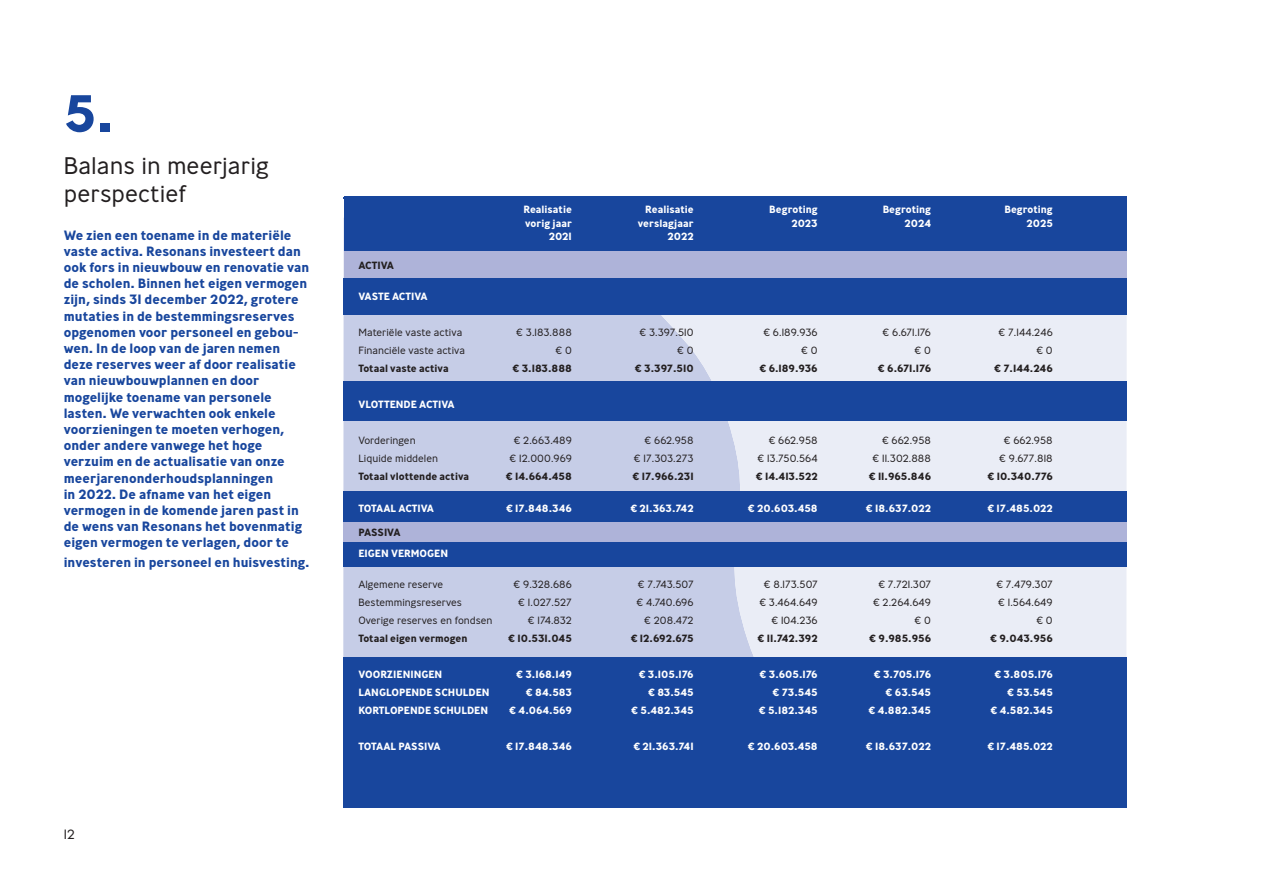
<style>
.page{position:relative;width:1263px;height:893px;background:#fff}
.page>*{position:absolute;margin:0;border:0;box-sizing:border-box;transform-origin:0 0}
.t1{font:700 52.5px "Ministry";color:#18469d}
.t2{font:300 24px/28.8px "Ministry";color:#231f20}
.t3{font:700 13.5px/16.2px "Ministry";color:#18469d}
.t4{font:300 13.5px "Ministry";color:#231f20}
.t5{font:700 10.5px "Ministry";color:#fff}
.t6{font:300 10.5px "Ministry";color:#231f20}
.t7{font:700 10.5px "Ministry";color:#231f20}
</style>
<div class="page">
<div style="left:343px;top:218px;width:269px;height:440px;background:#c6cde7"></div>
<svg style="left:612px;top:277px;width:515px;height:381px;background:#dfe3f1"></svg>
<hr style="left:343px;top:197px;width:784px;height:1px;background:#18469d">
<div style="left:343px;top:382px;width:784px;height:39px;background:#18469d"></div>
<div style="left:343px;top:278px;width:784px;height:37px;background:#18469d"></div>
<div style="left:343px;top:491px;width:784px;height:75px;background:#18469d"></div>
<div style="left:343px;top:658px;width:784px;height:150px;background:#18469d"></div>
<div style="left:344px;top:196px;width:783px;height:81px;background:#18469d"></div>
<div style="left:344px;top:251px;width:783px;height:26px;background:#aeb3d9"></div>
<div style="left:343px;top:522px;width:784px;height:20px;background:#aeb3d9"></div>
<h1 class="t1" style="left:64px;top:93px;width:51px">5.</h1>
<h2 class="t2" style="left:64px;top:153px;width:206px">Balans in meerjarig perspectief</h2>
<p class="t3" style="left:64px;top:228px;width:247px">We zien een toename in de materiële vaste activa. Resonans investeert dan ook fors in nieuwbouw en renovatie van de scholen. Binnen het eigen vermogen zijn, sinds 31 december 2022, grotere mutaties in de bestemmingsreserves opgenomen voor personeel en gebou&shy;wen. In de loop van de jaren nemen deze reserves weer af door realisatie van nieuwbouwplannen en door mogelijke toename van personele lasten. We verwachten ook enkele voorzieningen te moeten verhogen, onder andere vanwege het hoge verzuim en de actualisatie van onze meerjarenonderhoudsplanningen<br>in 2022. De afname van het eigen vermogen in de komende jaren past in de wens van Resonans het bovenmatig eigen vermogen te verlagen, door te</p>
<p class="t3" style="left:64px;top:555px;width:247px">investeren in personeel en huisvesting.</p>
<p class="t4" style="left:64px;top:829px;width:13px">12</p>
<p class="t5" style="left:523px;top:205px;width:50px">Realisatie</p>
<p class="t5" style="left:645px;top:205px;width:50px">Realisatie</p>
<p class="t5" style="left:769px;top:205px;width:50px">Begroting</p>
<p class="t5" style="left:883px;top:205px;width:50px">Begroting</p>
<p class="t5" style="left:1004px;top:205px;width:50px">Begroting</p>
<p class="t5" style="left:525px;top:219px;width:48px">vorig jaar</p>
<p class="t5" style="left:638px;top:219px;width:57px">verslagjaar</p>
<p class="t5" style="left:791px;top:219px;width:28px">2023</p>
<p class="t5" style="left:904px;top:219px;width:28px">2024</p>
<p class="t5" style="left:1026px;top:219px;width:28px">2025</p>
<p class="t5" style="left:549px;top:232px;width:25px">2021</p>
<p class="t5" style="left:667px;top:232px;width:28px">2022</p>
<p class="t7" style="left:358px;top:261px;width:37px">ACTIVA</p>
<p class="t5" style="left:358px;top:292px;width:71px">VASTE ACTIVA</p>
<p class="t6" style="left:358px;top:328px;width:105px">Materiële vaste activa</p>
<p class="t6" style="left:516px;top:328px;width:57px">€ 3.183.888</p>
<p class="t6" style="left:639px;top:328px;width:56px">€ 3.397.510</p>
<p class="t6" style="left:763px;top:328px;width:56px">€ 6.189.936</p>
<p class="t6" style="left:883px;top:328px;width:50px">€ 6.671.176</p>
<p class="t6" style="left:999px;top:328px;width:56px">€ 7.144.246</p>
<p class="t6" style="left:358px;top:346px;width:108px">Financiële vaste activa</p>
<p class="t6" style="left:555px;top:346px;width:18px">€ 0</p>
<p class="t6" style="left:677px;top:346px;width:18px">€ 0</p>
<p class="t6" style="left:801px;top:346px;width:18px">€ 0</p>
<p class="t6" style="left:915px;top:346px;width:18px">€ 0</p>
<p class="t6" style="left:1036px;top:346px;width:18px">€ 0</p>
<p class="t7" style="left:358px;top:364px;width:92px">Totaal vaste activa</p>
<p class="t7" style="left:512px;top:364px;width:61px">€ 3.183.888</p>
<p class="t7" style="left:635px;top:364px;width:60px">€ 3.397.510</p>
<p class="t7" style="left:759px;top:364px;width:60px">€ 6.189.936</p>
<p class="t7" style="left:878px;top:364px;width:55px">€ 6.671.176</p>
<p class="t7" style="left:994px;top:364px;width:60px">€ 7.144.246</p>
<p class="t5" style="left:358px;top:400px;width:98px">VLOTTENDE ACTIVA</p>
<p class="t6" style="left:358px;top:436px;width:59px">Vorderingen</p>
<p class="t6" style="left:514px;top:436px;width:60px">€ 2.663.489</p>
<p class="t6" style="left:645px;top:436px;width:51px">€ 662.958</p>
<p class="t6" style="left:769px;top:436px;width:51px">€ 662.958</p>
<p class="t6" style="left:882px;top:436px;width:51px">€ 662.958</p>
<p class="t6" style="left:1004px;top:436px;width:51px">€ 662.958</p>
<p class="t6" style="left:358px;top:454px;width:81px">Liquide middelen</p>
<p class="t6" style="left:510px;top:454px;width:64px">€ 12.000.969</p>
<p class="t6" style="left:634px;top:454px;width:61px">€ 17.303.273</p>
<p class="t6" style="left:757px;top:454px;width:62px">€ 13.750.564</p>
<p class="t6" style="left:872px;top:454px;width:60px">€ 11.302.888</p>
<p class="t6" style="left:999px;top:454px;width:55px">€ 9.677.818</p>
<p class="t7" style="left:358px;top:472px;width:112px">Totaal vlottende activa</p>
<p class="t7" style="left:506px;top:472px;width:67px">€ 14.664.458</p>
<p class="t7" style="left:632px;top:472px;width:63px">€ 17.966.231</p>
<p class="t7" style="left:756px;top:472px;width:63px">€ 14.413.522</p>
<p class="t7" style="left:869px;top:472px;width:64px">€ 11.965.846</p>
<p class="t7" style="left:987px;top:472px;width:67px">€ 10.340.776</p>
<p class="t5" style="left:358px;top:504px;width:77px">TOTAAL ACTIVA</p>
<p class="t5" style="left:506px;top:504px;width:67px">€ 17.848.346</p>
<p class="t5" style="left:630px;top:504px;width:65px">€ 21.363.742</p>
<p class="t5" style="left:748px;top:504px;width:71px">€ 20.603.458</p>
<p class="t5" style="left:866px;top:504px;width:67px">€ 18.637.022</p>
<p class="t5" style="left:987px;top:504px;width:67px">€ 17.485.022</p>
<p class="t7" style="left:358px;top:528px;width:44px">PASSIVA</p>
<p class="t5" style="left:358px;top:549px;width:91px">EIGEN VERMOGEN</p>
<p class="t6" style="left:358px;top:580px;width:86px">Algemene reserve</p>
<p class="t6" style="left:514px;top:580px;width:60px">€ 9.328.686</p>
<p class="t6" style="left:638px;top:580px;width:57px">€ 7.743.507</p>
<p class="t6" style="left:764px;top:580px;width:55px">€ 8.173.507</p>
<p class="t6" style="left:878px;top:580px;width:54px">€ 7.721.307</p>
<p class="t6" style="left:996px;top:580px;width:58px">€ 7.479.307</p>
<p class="t6" style="left:358px;top:598px;width:105px">Bestemmingsreserves</p>
<p class="t6" style="left:518px;top:598px;width:55px">€ 1.027.527</p>
<p class="t6" style="left:636px;top:598px;width:59px">€ 4.740.696</p>
<p class="t6" style="left:759px;top:598px;width:60px">€ 3.464.649</p>
<p class="t6" style="left:873px;top:598px;width:60px">€ 2.264.649</p>
<p class="t6" style="left:998px;top:598px;width:56px">€ 1.564.649</p>
<p class="t6" style="left:358px;top:616px;width:136px">Overige reserves en fondsen</p>
<p class="t6" style="left:528px;top:616px;width:46px">€ 174.832</p>
<p class="t6" style="left:644px;top:616px;width:51px">€ 208.472</p>
<p class="t6" style="left:771px;top:616px;width:48px">€ 104.236</p>
<p class="t6" style="left:915px;top:616px;width:18px">€ 0</p>
<p class="t6" style="left:1036px;top:616px;width:18px">€ 0</p>
<p class="t7" style="left:358px;top:634px;width:110px">Totaal eigen vermogen</p>
<p class="t7" style="left:508px;top:634px;width:65px">€ 10.531.045</p>
<p class="t7" style="left:631px;top:634px;width:64px">€ 12.692.675</p>
<p class="t7" style="left:758px;top:634px;width:62px">€ 11.742.392</p>
<p class="t7" style="left:869px;top:634px;width:63px">€ 9.985.956</p>
<p class="t7" style="left:990px;top:634px;width:64px">€ 9.043.956</p>
<p class="t5" style="left:358px;top:670px;width:85px">VOORZIENINGEN</p>
<p class="t5" style="left:516px;top:670px;width:57px">€ 3.168.149</p>
<p class="t5" style="left:639px;top:670px;width:56px">€ 3.105.176</p>
<p class="t5" style="left:760px;top:670px;width:60px">€ 3.605.176</p>
<p class="t5" style="left:874px;top:670px;width:59px">€ 3.705.176</p>
<p class="t5" style="left:994px;top:670px;width:60px">€ 3.805.176</p>
<p class="t5" style="left:358px;top:688px;width:133px">LANGLOPENDE SCHULDEN</p>
<p class="t5" style="left:526px;top:688px;width:48px">€ 84.583</p>
<p class="t5" style="left:648px;top:688px;width:47px">€ 83.545</p>
<p class="t5" style="left:772px;top:688px;width:47px">€ 73.545</p>
<p class="t5" style="left:886px;top:688px;width:47px">€ 63.545</p>
<p class="t5" style="left:1007px;top:688px;width:47px">€ 53.545</p>
<p class="t5" style="left:358px;top:706px;width:131px">KORTLOPENDE SCHULDEN</p>
<p class="t5" style="left:509px;top:706px;width:64px">€ 4.064.569</p>
<p class="t5" style="left:631px;top:706px;width:64px">€ 5.482.345</p>
<p class="t5" style="left:759px;top:706px;width:60px">€ 5.182.345</p>
<p class="t5" style="left:868px;top:706px;width:64px">€ 4.882.345</p>
<p class="t5" style="left:990px;top:706px;width:64px">€ 4.582.345</p>
<p class="t5" style="left:358px;top:742px;width:84px">TOTAAL PASSIVA</p>
<p class="t5" style="left:506px;top:742px;width:67px">€ 17.848.346</p>
<p class="t5" style="left:633px;top:742px;width:62px">€ 21.363.741</p>
<p class="t5" style="left:748px;top:742px;width:71px">€ 20.603.458</p>
<p class="t5" style="left:866px;top:742px;width:67px">€ 18.637.022</p>
<p class="t5" style="left:987px;top:742px;width:67px">€ 17.485.022</p>
</div>
